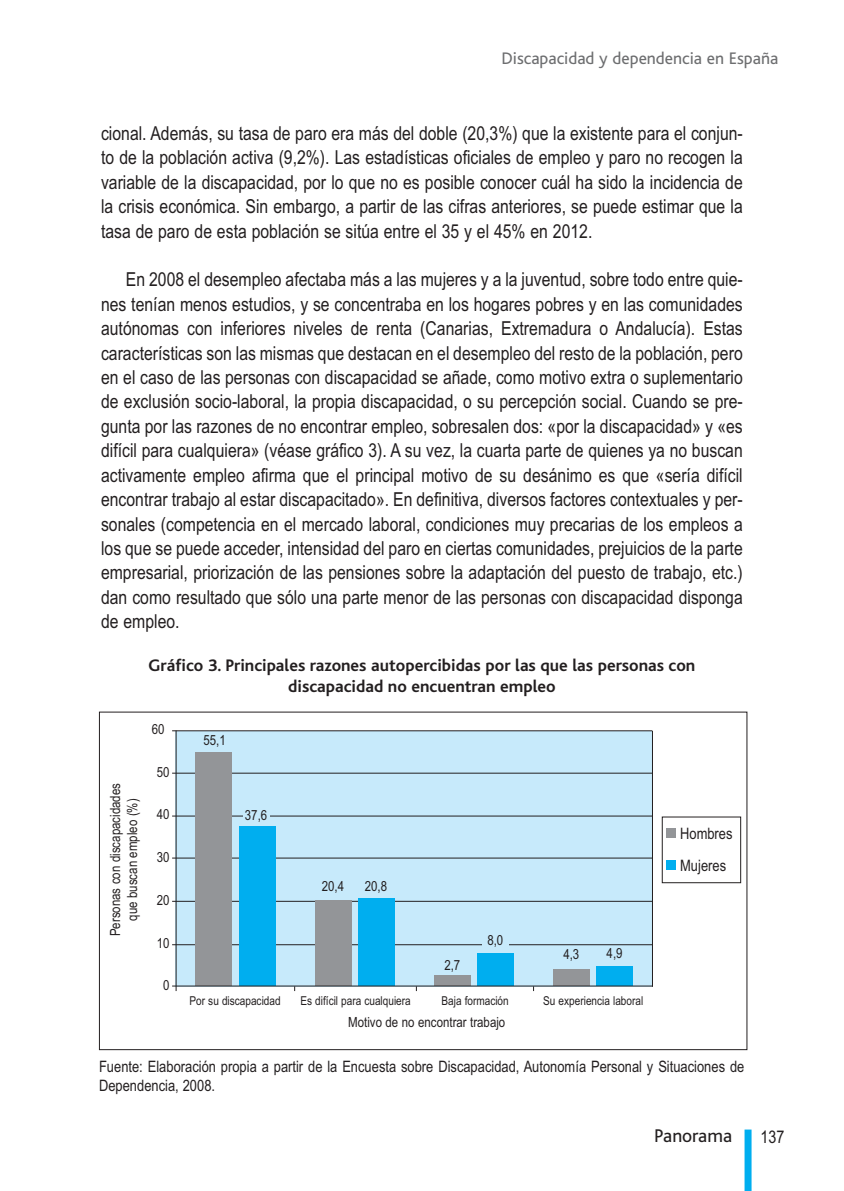
<style>
.page{position:relative;width:844px;height:1191px;background:#fff}
.page>*{position:absolute;margin:0;border:0;box-sizing:border-box;transform-origin:0 0}
.t1{font:19.25px/24.5px "Arial Narrow";color:#231f20;text-align:justify}
.t2{font:19.25px "Bliss";color:#231f20}
.t3{font:700 17.5px/21px "Bliss";color:#231f20;text-align:center}
.t4{font:17.5px "Bliss";color:#6d6e70}
.t5{font:17.5px "Arial Narrow";color:#231f20}
.t6{font:15.75px/18.9px "Arial Narrow";color:#231f20}
.t7{font:14px/16.8px "Arial Narrow";color:#231f20;text-align:center}
.t8{font:12.25px "Arial Narrow";color:#231f20}
</style>
<div class="page">
<div style="left:744px;top:1129px;width:7px;height:62px;background:#00aeef"></div>
<div style="left:176px;top:731px;width:475px;height:255px;background:#c7eafb"></div>
<hr style="left:172px;top:730px;width:480px;height:1px;background:#231f20">
<hr style="left:172px;top:772px;width:480px;height:1px;background:#231f20">
<hr style="left:172px;top:815px;width:480px;height:1px;background:#231f20">
<hr style="left:176px;top:730px;width:1px;height:261px;background:#231f20">
<hr style="left:652px;top:730px;width:1px;height:256px;background:#231f20">
<div style="left:195px;top:752px;width:37px;height:233px;background:#939598"></div>
<div style="left:243px;top:810px;width:26px;height:14px;background:#c7eafb"></div>
<svg style="left:172px;top:816px;width:569px;height:171px"></svg>
<div style="left:666px;top:828px;width:9px;height:10px;background:#939598"></div>
<div style="left:666px;top:860px;width:9px;height:9px;background:#00aeef"></div>
<p class="t4" style="left:501px;top:51px;width:278px">Discapacidad y dependencia en España</p>
<p class="t1" style="left:101px;top:123px;width:643px">cional. Además, su tasa de paro era más del doble (20,3%) que la existente para el conjun&shy;to de la población activa (9,2%). Las estadísticas oficiales de empleo y paro no recogen la variable de la discapacidad, por lo que no es posible conocer cuál ha sido la incidencia de la crisis económica. Sin embargo, a partir de las cifras anteriores, se puede estimar que la tasa de paro de esta población se sitúa entre el 35 y el 45% en 2012.</p>
<p class="t1" style="left:101px;top:269px;width:643px;text-indent:25px">En 2008 el desempleo afectaba más a las mujeres y a la juventud, sobre todo entre quie&shy;nes tenían menos estudios, y se concentraba en los hogares pobres y en las comunidades autónomas con inferiores niveles de renta (Canarias, Extremadura o Andalucía). Estas características son las mismas que destacan en el desempleo del resto de la población, pero en el caso de las personas con discapacidad se añade, como motivo extra o suplementario de exclusión socio-laboral, la propia discapacidad, o su percepción social. Cuando se pre&shy;gunta por las razones de no encontrar empleo, sobresalen dos: «por la discapacidad» y «es difícil para cualquiera» (véase gráfico 3). A su vez, la cuarta parte de quienes ya no buscan activamente empleo afirma que el principal motivo de su desánimo es que «sería difícil encontrar trabajo al estar discapacitado». En definitiva, diversos factores contextuales y per&shy;sonales (competencia en el mercado laboral, condiciones muy precarias de los empleos a los que se puede acceder, intensidad del paro en ciertas comunidades, prejuicios de la parte empresarial, priorización de las pensiones sobre la adaptación del puesto de trabajo, etc.) dan como resultado que sólo una parte menor de las personas con discapacidad disponga de empleo.</p>
<p class="t3" style="left:148px;top:656px;width:548px">Gráfico 3. Principales razones autopercibidas por las que las personas con discapacidad no encuentran empleo</p>
<p class="t7" style="left:108px;top:936px;width:155px;rotate:-90deg">Personas con discapacidades que buscan empleo (%)</p>
<p class="t7" style="left:152px;top:722px;width:14px">60</p>
<p class="t7" style="left:157px;top:765px;width:14px">50</p>
<p class="t7" style="left:157px;top:807px;width:14px">40</p>
<p class="t7" style="left:157px;top:850px;width:14px">30</p>
<p class="t7" style="left:157px;top:893px;width:14px">20</p>
<p class="t7" style="left:157px;top:935px;width:14px">10</p>
<p class="t7" style="left:163px;top:978px;width:8px">0</p>
<p class="t7" style="left:203px;top:733px;width:24px">55,1</p>
<p class="t7" style="left:245px;top:808px;width:24px">37,6</p>
<p class="t7" style="left:322px;top:879px;width:24px">20,4</p>
<p class="t7" style="left:364px;top:879px;width:24px">20,8</p>
<p class="t7" style="left:444px;top:957px;width:17px">2,7</p>
<p class="t7" style="left:487px;top:933px;width:17px">8,0</p>
<p class="t7" style="left:563px;top:947px;width:17px">4,3</p>
<p class="t7" style="left:606px;top:946px;width:17px">4,9</p>
<p class="t8" style="left:189px;top:996px;width:93px">Por su discapacidad</p>
<p class="t8" style="left:300px;top:996px;width:112px">Es difícil para cualquiera</p>
<p class="t8" style="left:441px;top:996px;width:69px">Baja formación</p>
<p class="t8" style="left:543px;top:996px;width:101px">Su experiencia laboral</p>
<p class="t6" style="left:680px;top:819px;width:54px;line-height:31.5px">Hombres<br>Mujeres</p>
<p class="t7" style="left:348px;top:1015px;width:158px">Motivo de no encontrar trabajo</p>
<p class="t6" style="left:99px;top:1058px;width:646px">Fuente: Elaboración propia a partir de la Encuesta sobre Discapacidad, Autonomía Personal y Situaciones de<br>Dependencia, 2008.</p>
<p class="t2" style="left:654px;top:1128px;width:79px">Panorama</p>
<p class="t5" style="left:760px;top:1130px;width:25px">137</p>
</div>
